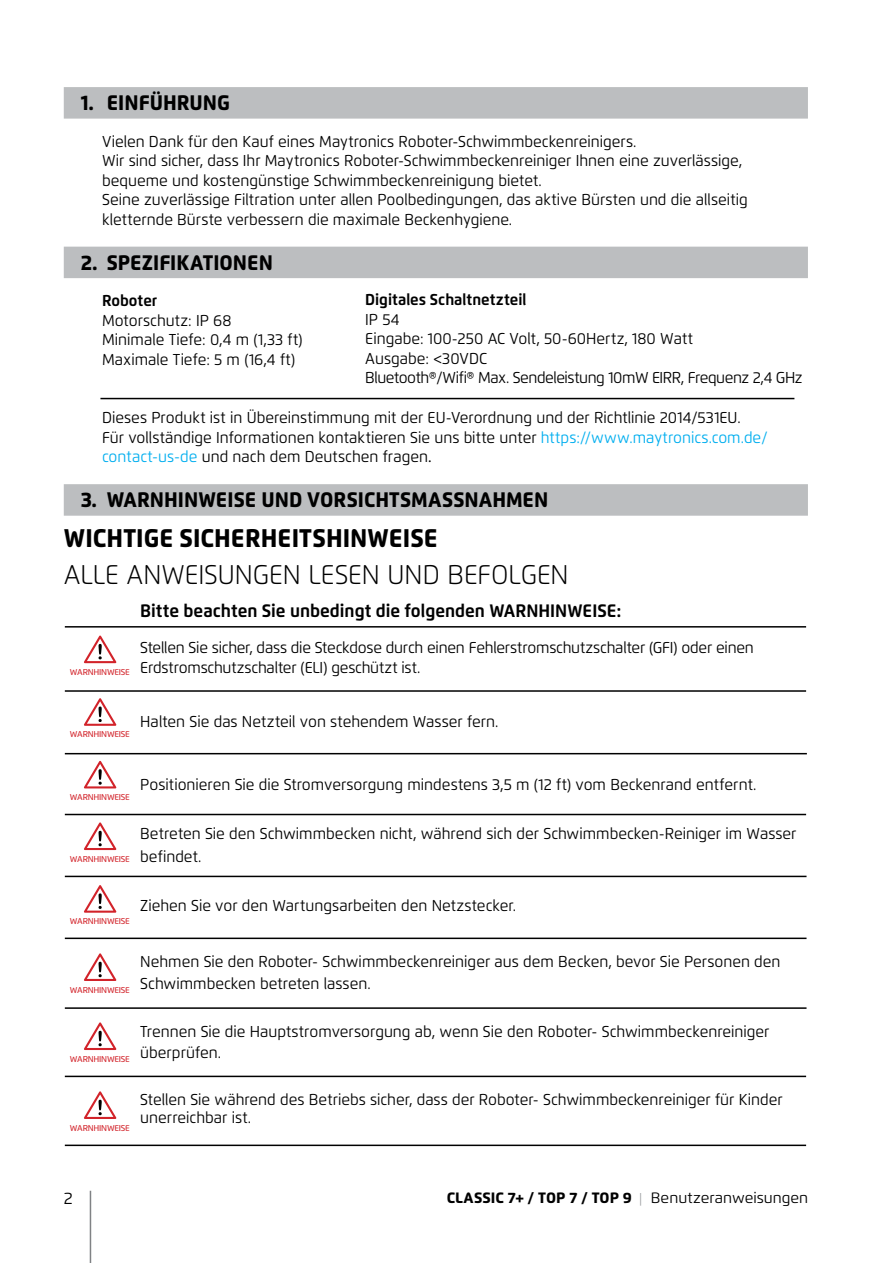
<style>
.page{position:relative;width:893px;height:1263px;background:#fff}
.page>*{position:absolute;margin:0;border:0;box-sizing:border-box;transform-origin:0 0}
.t1{font:300 27px "Flexo";color:#000;scale:.95 1}
.t2{font:800 25.5px "Flexo";color:#000;scale:.95 1}
.t3{font:800 21px "Flexo";color:#000;scale:.95 1}
.t4{font:700 18px "Flexo";color:#000;scale:.95 1}
.t5{font:16.5px "Flexo";color:#000}
.t6{font:15.75px/19.5px "Flexo";color:#000;scale:.95 1}
.t7{font:700 15.75px "Flexo";color:#000;scale:.95 1}
.t8{font:800 15px "Flexo";color:#000}
.t9{font:500 8.55px "Flexo";letter-spacing:-.025em;color:#d2232a}
.s1{color:#00aeef}
.s2{font-family:"Adobe Hebrew"}
.s3{font-weight:300;font-size:13.5px;color:#939598}
.s4{font-weight:400}
</style>
<div class="page">
<hr style="left:90px;top:1191px;width:1px;height:72px;background:#808285">
<div style="left:64px;top:87px;width:744px;height:32px;background:#bcbec0"></div>
<div style="left:64px;top:247px;width:744px;height:31px;background:#bcbec0"></div>
<div style="left:64px;top:484px;width:744px;height:32px;background:#bcbec0"></div>
<hr style="left:100px;top:398px;width:694px;height:1px;background:#000">
<hr style="left:65px;top:626px;width:741px;height:1px;background:#000">
<hr style="left:65px;top:690px;width:741px;height:2px;background:#000">
<hr style="left:65px;top:753px;width:742px;height:1px;background:#000">
<hr style="left:65px;top:814px;width:741px;height:1px;background:#000">
<hr style="left:65px;top:876px;width:741px;height:1px;background:#000">
<hr style="left:65px;top:937px;width:741px;height:2px;background:#000">
<hr style="left:65px;top:1007px;width:741px;height:2px;background:#000">
<hr style="left:65px;top:1076px;width:741px;height:1px;background:#000">
<hr style="left:65px;top:1144px;width:741px;height:2px;background:#000">
<svg style="left:84px;top:636px;width:32px;height:27px"></svg>
<svg style="left:84px;top:822px;width:32px;height:28px"></svg>
<svg style="left:84px;top:698px;width:32px;height:28px"></svg>
<svg style="left:84px;top:885px;width:32px;height:28px"></svg>
<svg style="left:84px;top:761px;width:32px;height:27px"></svg>
<svg style="left:84px;top:953px;width:32px;height:28px"></svg>
<svg style="left:84px;top:1022px;width:32px;height:28px"></svg>
<svg style="left:84px;top:1091px;width:32px;height:28px"></svg>
<h3 class="t3" style="left:81px;top:90px;width:159px">1. EINFÜHRUNG</h3>
<p class="t6" style="left:102px;top:131px;width:681px">Vielen Dank für den Kauf eines Maytronics Roboter-Schwimmbeckenreinigers.<br>Wir sind sicher, dass Ihr Maytronics Roboter-Schwimmbeckenreiniger Ihnen eine zuverlässige, bequeme und kostengünstige Schwimmbeckenreinigung bietet.<br>Seine zuverlässige Filtration unter allen Poolbedingungen, das aktive Bürsten und die allseitig kletternde Bürste verbessern die maximale Beckenhygiene.</p>
<h3 class="t3" style="left:81px;top:249px;width:204px">2. SPEZIFIKATIONEN</h3>
<p class="t7" style="left:102px;top:291px;width:60px">Roboter</p>
<p class="t6" style="left:102px;top:310px;width:213px">Motorschutz: IP 68<br>Minimale Tiefe: 0,4 m (1,33 ft)<br>Maximale Tiefe: 5 m (16,4 ft)</p>
<p class="t7" style="left:365px;top:290px;width:171px">Digitales Schaltnetzteil</p>
<p class="t6" style="left:365px;top:309px;width:462px">IP 54<br>Eingabe: 100-250 AC Volt, 50-60Hertz, 180 Watt<br>Ausgabe: &lt;30VDC<br>Bluetooth®/Wifi® Max. Sendeleistung 10mW EIRR, Frequenz 2,4 GHz</p>
<p class="t6" style="left:102px;top:408px;width:702px">Dieses Produkt ist in Übereinstimmung mit der EU-Verordnung und der Richtlinie 2014/531EU.<br>Für vollständige Informationen kontaktieren Sie uns bitte unter <span class="s1">https://www.maytronics.com.de/ contact-us-de</span> und nach dem Deutschen fragen<span class="s2">.</span></p>
<h3 class="t3" style="left:81px;top:487px;width:494px">3. WARNHINWEISE UND VORSICHTSMASSNAHMEN</h3>
<h2 class="t2" style="left:64px;top:522px;width:395px">WICHTIGE SICHERHEITSHINWEISE</h2>
<h1 class="t1" style="left:64px;top:559px;width:533px">ALLE ANWEISUNGEN LESEN UND BEFOLGEN</h1>
<p class="t4" style="left:140px;top:599px;width:508px">Bitte beachten Sie unbedingt die folgenden WARNHINWEISE:</p>
<p class="t6" style="left:140px;top:638px;width:647px">Stellen Sie sicher, dass die Steckdose durch einen Fehlerstromschutzschalter (GFI) oder einen<br>Erdstromschutzschalter (ELI) geschützt ist.</p>
<p class="t6" style="left:140px;top:712px;width:378px">Halten Sie das Netzteil von stehendem Wasser fern.</p>
<p class="t9" style="left:70px;top:666px;width:62px">WARNHINWEISE</p>
<p class="t9" style="left:70px;top:729px;width:62px">WARNHINWEISE</p>
<p class="t9" style="left:70px;top:792px;width:62px">WARNHINWEISE</p>
<p class="t9" style="left:70px;top:853px;width:62px">WARNHINWEISE</p>
<p class="t9" style="left:70px;top:916px;width:62px">WARNHINWEISE</p>
<p class="t6" style="left:140px;top:774px;width:650px">Positionieren Sie die Stromversorgung mindestens 3,5 m (12 ft) vom Beckenrand entfernt.</p>
<p class="t6" style="left:140px;top:822px;width:692px;line-height:22.5px">Betreten Sie den Schwimmbecken nicht, während sich der Schwimmbecken-Reiniger im Wasser befindet.</p>
<p class="t6" style="left:140px;top:896px;width:397px">Ziehen Sie vor den Wartungsarbeiten den Netzstecker.</p>
<p class="t9" style="left:70px;top:984px;width:62px">WARNHINWEISE</p>
<p class="t9" style="left:70px;top:1053px;width:62px">WARNHINWEISE</p>
<p class="t9" style="left:70px;top:1122px;width:62px">WARNHINWEISE</p>
<p class="t6" style="left:140px;top:950px;width:675px;line-height:22.5px">Nehmen Sie den Roboter- Schwimmbeckenreiniger aus dem Becken, bevor Sie Personen den<br>Schwimmbecken betreten lassen.</p>
<p class="t6" style="left:140px;top:1021px;width:664px;line-height:21px">Trennen Sie die Hauptstromversorgung ab, wenn Sie den Roboter- Schwimmbeckenreiniger überprüfen.</p>
<p class="t6" style="left:140px;top:1090px;width:678px;line-height:18px">Stellen Sie während des Betriebs sicher, dass der Roboter- Schwimmbeckenreiniger für Kinder unerreichbar ist.</p>
<p class="t5" style="left:64px;top:1188px;width:10px">2</p>
<p class="t8" style="left:447px;top:1188px;width:363px">CLASSIC 7+ / TOP 7 / TOP 9 <span class="s3">|</span> <span class="s4">Benutzeranweisungen</span></p>
</div>
